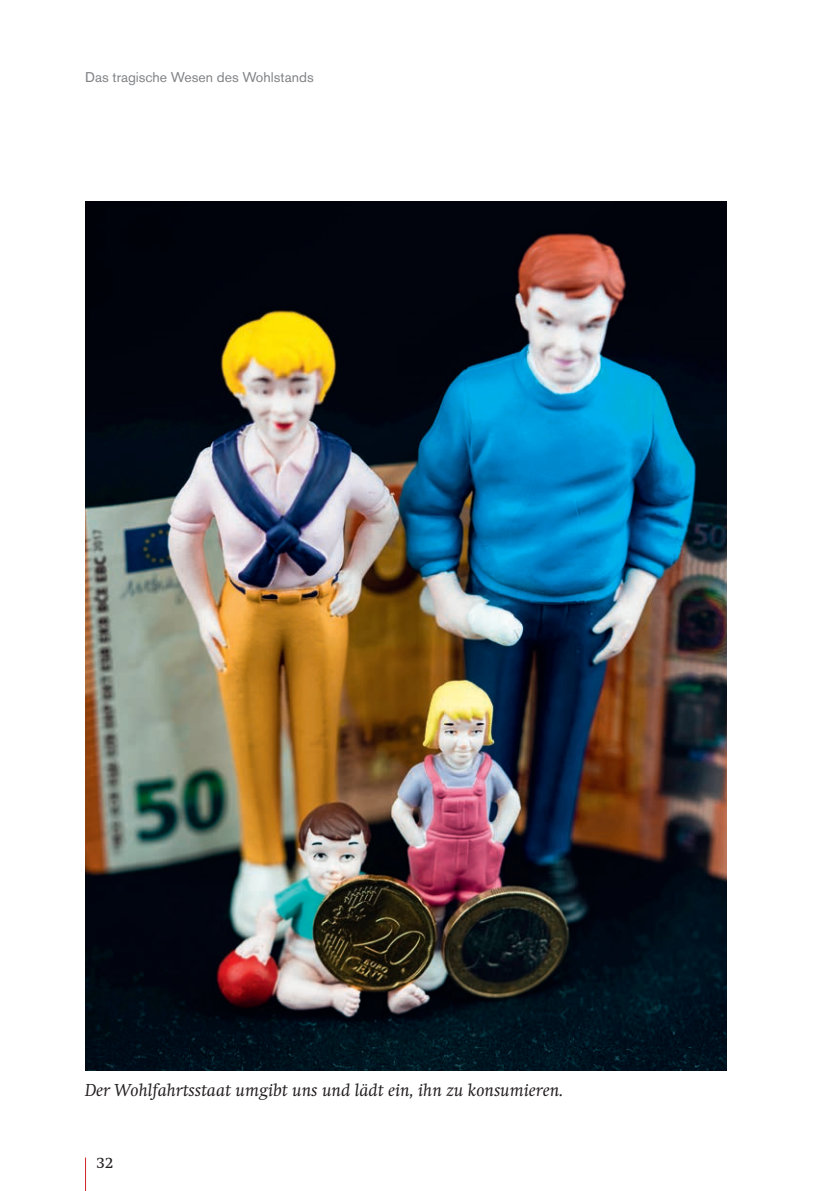
<style>
.page{position:relative;width:840px;height:1191px;background:#fff}
.page>*{position:absolute;margin:0;border:0;box-sizing:border-box;transform-origin:0 0}
.t1{font:italic 18px "Swift";color:#231f20}
.t2{font:16px "Swift";color:#231f20}
.t3{font:14px "Akzidenz Grotesk BE";color:#808285}
</style>
<div class="page">
<hr style="left:85px;top:1157px;width:1px;height:34px;background:#d1232a">
<img style="left:85px;top:201px;width:641px;height:869px">
<p class="t3" style="left:85px;top:69px;width:230px">Das tragische Wesen des Wohlstands</p>
<p class="t1" style="left:85px;top:1080px;width:479px">Der Wohlfahrtsstaat umgibt uns und lädt ein, ihn zu konsumieren.</p>
<p class="t2" style="left:96px;top:1154px;width:18px">32</p>
</div>
